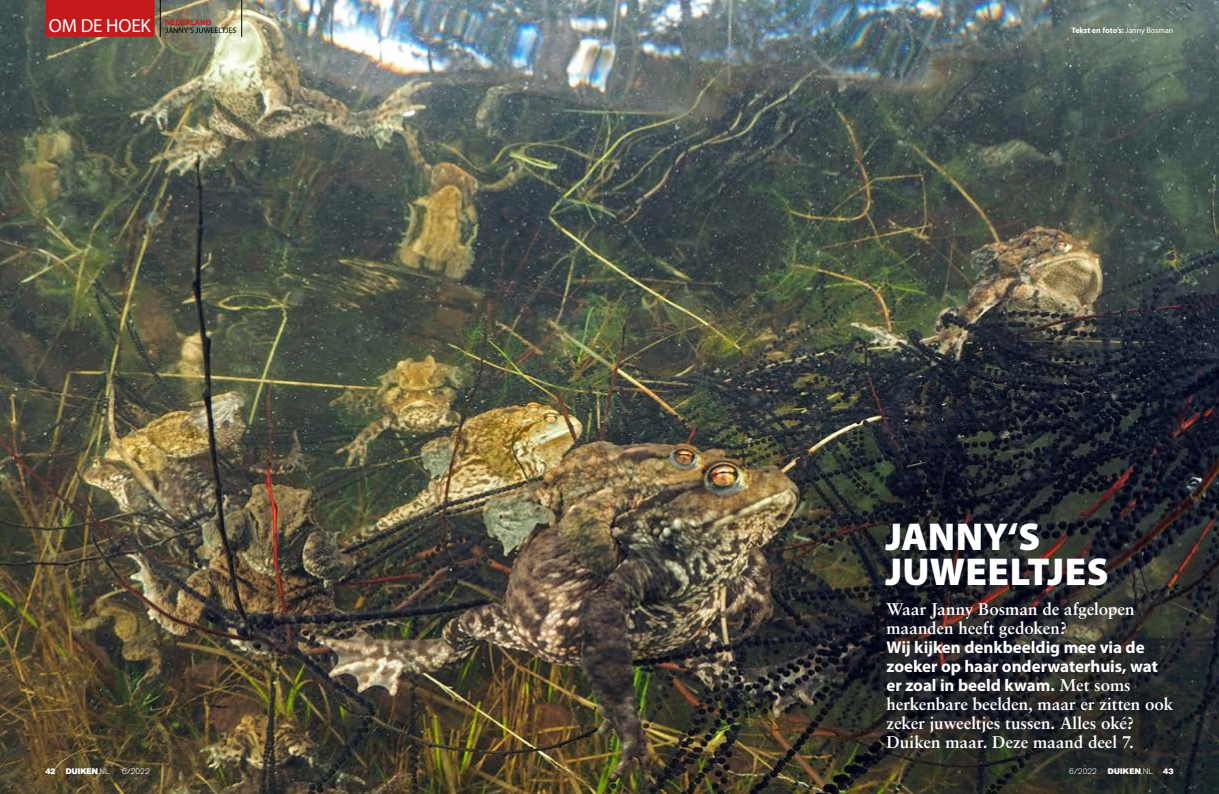
<style>
.page{position:relative;width:1219px;height:794px;background:#fff}
.page>*{position:absolute;margin:0;border:0;box-sizing:border-box;transform-origin:0 0}
.t1{font:900 39px/35px "Myriad Pro";letter-spacing:.005em;color:#fff}
.t2{font:19px "Myriad Pro";letter-spacing:-.005em;color:#fff}
.t3{font:700 17px/19px "Sabon LT Std";color:#fff}
.t4{font:700 17px/19px "Myriad Pro";letter-spacing:-.005em;color:#fff}
.t5{font:700 8px "Myriad Pro";color:#fff}
.t6{font:8px "Akzidenz Grotesk BE Super";letter-spacing:.02em;color:#fff}
.t7{font:8px "Myriad Pro";letter-spacing:.01em;color:#000}
.t8{font:300 8px "Akzidenz Grotesk BE";letter-spacing:.01em;color:#fff}
.t9{font:700 8px "Myriad Pro";letter-spacing:.02em;color:#c51a1b}
.s1{font-weight:400}
.s2{font-family:"Sabon LT Std"}
.s3{font-family:"Akzidenz Grotesk BE";font-weight:300}
</style>
<div class="page">
<img style="left:0;top:0;width:1219px;height:794px">
<div style="left:45px;top:0;width:110px;height:37px;background:#c51a1b"></div>
<hr style="left:160px;top:0;width:1px;height:37px;background:#000">
<hr style="left:241px;top:0;width:1px;height:37px;background:#000">
<p class="t2" style="left:49px;top:14px;width:103px">OM DE HOEK</p>
<p class="t5" style="left:1072px;top:26px;width:103px">Tekst en foto’s: <span class="s1">Janny Bosman</span></p>
<p class="t9" style="left:166px;top:18px;width:47px">NEDERLAND</p>
<p class="t7" style="left:166px;top:25px;width:72px">JANNY‘S JUWEELTJES</p>
<h1 class="t1" style="left:885px;top:520px;width:225px">JANNY‘S<br>JUWEELTJES</h1>
<p class="t3" style="left:886px;top:599px;width:250px">Waar Janny Bosman de afgelopen maanden heeft gedoken?</p>
<p class="t4" style="left:886px;top:637px;width:273px">Wij kijken denkbeeldig mee via de zoeker op haar onderwaterhuis, wat er zoal in beeld kwam. <span class="s2">Met soms</span></p>
<p class="t3" style="left:886px;top:694px;width:288px">herkenbare beelden, maar er zitten ook zeker juweeltjes tussen. Alles oké?<br>Duiken maar. Deze maand deel 7.</p>
<p class="t6" style="left:45px;top:766px;width:12px">42</p>
<p class="t6" style="left:66px;top:766px;width:45px">DUIKEN<span class="s3">.NL</span></p>
<p class="t8" style="left:122px;top:766px;width:29px">6/2022</p>
<p class="t8" style="left:1069px;top:766px;width:29px">6/2022</p>
<p class="t6" style="left:1108px;top:766px;width:67px">DUIKEN<span class="s3">.NL</span> 43</p>
</div>
